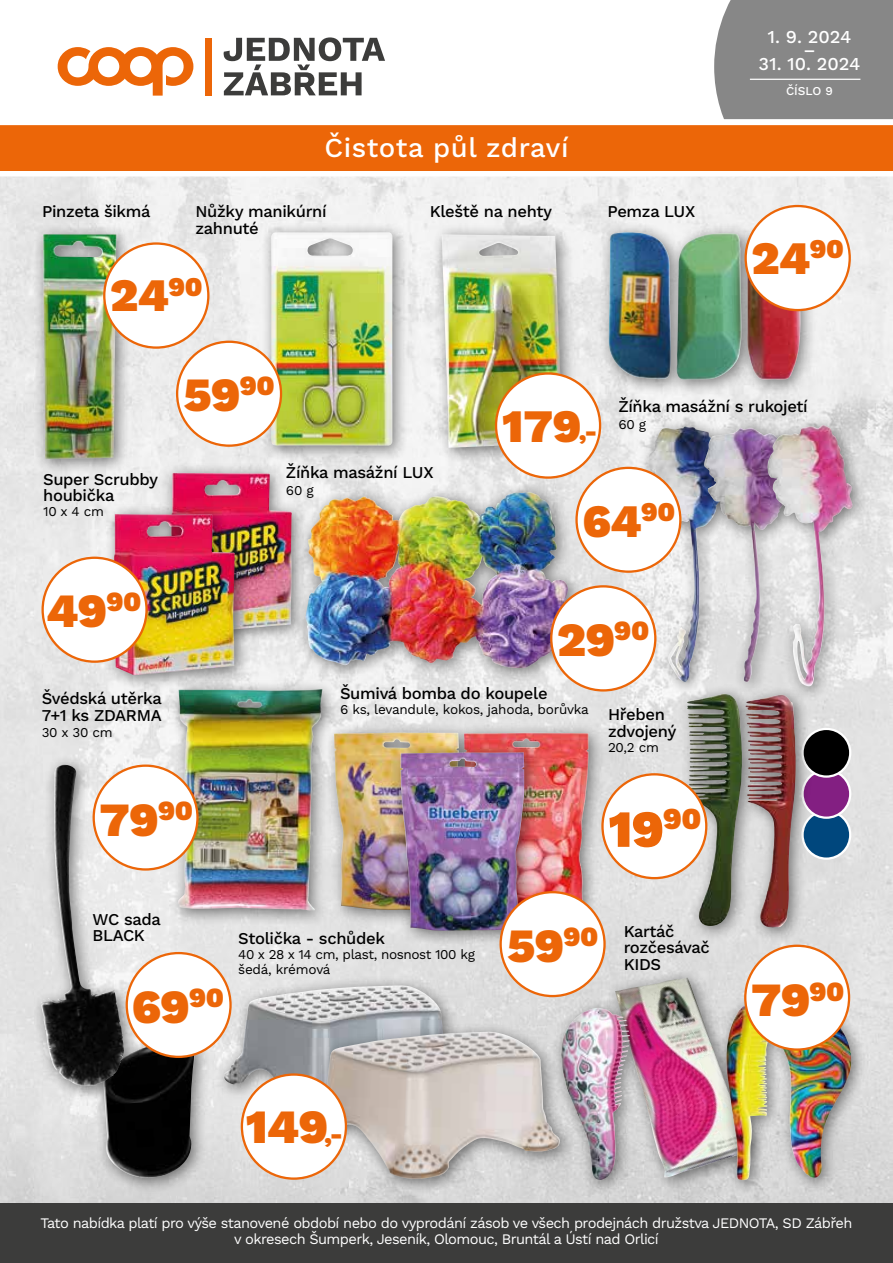
<style>
.page{position:relative;width:893px;height:1263px;background:#fff}
.page>*{position:absolute;margin:0;border:0;box-sizing:border-box;transform-origin:0 0}
.t1{font:900 52.2px "Work Sans";color:#ec6608}
.t2{font:900 47.7px "Work Sans";letter-spacing:-.01em;color:#ec6608}
.t3{font:900 46.5px "Work Sans";letter-spacing:-.01em;color:#ec6608}
.t4{font:900 27.9px "Work Sans";color:#ec6608}
.t5{font:900 27.75px "Work Sans";color:#ec6608}
.t6{font:500 27.3px "Work Sans";letter-spacing:.02em;color:#fff}
.t7{font:500 18.15px/13.5px "Work Sans";color:#fff;text-align:center}
.t8{font:500 16.5px/16.5px "Work Sans";letter-spacing:-.02em;color:#000}
.t9{font:14.55px/16.5px "Work Sans";letter-spacing:-.04em;color:#fff;text-align:center}
.t10{font:13.5px/15px "Work Sans";letter-spacing:-.02em;color:#000}
.t11{font:500 12px "Work Sans";color:#fff}
.s1{font-size:23.85px}
.s2{font-size:24.45px}
</style>
<div class="page">
<img style="left:0;top:176px;width:893px;height:1027px">
<div style="left:161px;top:462px;width:147px;height:188px;background:#000;opacity:.5"></div>
<img style="left:171px;top:473px;width:121px;height:161px">
<div style="left:714px;top:0;width:179px;height:119px;background:#878787"></div>
<div style="left:0;top:125px;width:893px;height:45px;background:#ec6608"></div>
<svg style="left:58px;top:47px;width:135px;height:49px"></svg>
<div style="left:206px;top:38px;width:6px;height:58px;background:#ec6608"></div>
<svg style="left:223px;top:37px;width:162px;height:58px"></svg>
<hr style="left:750px;top:79px;width:110px;height:1px;background:#fff">
<div style="left:803px;top:811px;width:47px;height:48px;background:#00477d;border-radius:50%"></div>
<div style="left:801px;top:810px;width:50px;height:50px;border:2px solid #fff;border-radius:50%"></div>
<div style="left:803px;top:770px;width:47px;height:48px;background:#831f82;border-radius:50%"></div>
<div style="left:801px;top:769px;width:50px;height:50px;border:2px solid #fff;border-radius:50%"></div>
<div style="left:803px;top:729px;width:47px;height:47px;background:#000;border-radius:50%"></div>
<div style="left:801px;top:728px;width:50px;height:50px;border:2px solid #fff;border-radius:50%"></div>
<div style="left:0;top:1203px;width:893px;height:60px;background:#3c3c3b"></div>
<div style="left:32px;top:224px;width:100px;height:252px;background:#000;opacity:.5"></div>
<img style="left:43px;top:234px;width:74px;height:225px">
<div style="left:93px;top:1029px;width:117px;height:165px;background:#000;opacity:.5"></div>
<img style="left:103px;top:1040px;width:91px;height:143px">
<div style="left:31px;top:755px;width:109px;height:347px;background:#000;opacity:.5"></div>
<img style="left:41px;top:769px;width:83px;height:317px">
<div style="left:639px;top:416px;width:102px;height:282px;background:#000;opacity:.5"></div>
<img style="left:647px;top:426px;width:47px;height:256px">
<div style="left:598px;top:222px;width:90px;height:173px;background:#000;opacity:.5"></div>
<img style="left:608px;top:232px;width:59px;height:148px">
<div style="left:667px;top:223px;width:91px;height:173px;background:#000;opacity:.5"></div>
<img style="left:676px;top:233px;width:61px;height:147px">
<div style="left:737px;top:222px;width:79px;height:174px;background:#000;opacity:.5"></div>
<img style="left:746px;top:232px;width:55px;height:148px">
<div style="left:431px;top:224px;width:148px;height:240px;background:#000;opacity:.5"></div>
<img style="left:442px;top:234px;width:121px;height:214px">
<div style="left:677px;top:683px;width:81px;height:260px;background:#000;opacity:.5"></div>
<img style="left:687px;top:694px;width:40px;height:69px">
<div style="left:735px;top:684px;width:77px;height:260px;background:#000;opacity:.5"></div>
<img style="left:745px;top:698px;width:36px;height:79px">
<div style="left:606px;top:967px;width:158px;height:226px;background:#000;opacity:.5"></div>
<img style="left:615px;top:977px;width:133px;height:201px">
<div style="left:296px;top:482px;width:288px;height:202px;background:#000;opacity:.5"></div>
<img style="left:305px;top:492px;width:223px;height:176px">
<div style="left:214px;top:975px;width:261px;height:162px;background:#000;opacity:.5"></div>
<img style="left:224px;top:985px;width:236px;height:135px">
<div style="left:294px;top:1022px;width:282px;height:173px;background:#000;opacity:.5"></div>
<img style="left:304px;top:1032px;width:246px;height:147px">
<div style="left:103px;top:504px;width:148px;height:187px;background:#000;opacity:.5"></div>
<img style="left:114px;top:514px;width:121px;height:161px">
<div style="left:323px;top:721px;width:152px;height:205px;background:#000;opacity:.5"></div>
<img style="left:338px;top:732px;width:115px;height:178px">
<div style="left:453px;top:722px;width:152px;height:205px;background:#000;opacity:.5"></div>
<img style="left:464px;top:733px;width:124px;height:173px">
<div style="left:390px;top:742px;width:150px;height:205px;background:#000;opacity:.5"></div>
<img style="left:400px;top:752px;width:124px;height:179px">
<div style="left:168px;top:679px;width:170px;height:248px;background:#000;opacity:.5"></div>
<img style="left:177px;top:689px;width:145px;height:222px">
<div style="left:104px;top:243px;width:104px;height:105px;background:#fff;border-radius:50%"></div>
<div style="left:103px;top:242px;width:106px;height:107px;border:2px solid #ec6608;border-radius:50%"></div>
<div style="left:260px;top:222px;width:149px;height:241px;background:#000;opacity:.5"></div>
<img style="left:271px;top:232px;width:122px;height:214px">
<div style="left:177px;top:342px;width:104px;height:104px;background:#fff;border-radius:50%"></div>
<div style="left:176px;top:341px;width:106px;height:106px;border:2px solid #ec6608;border-radius:50%"></div>
<div style="left:496px;top:373px;width:104px;height:105px;background:#fff;border-radius:50%"></div>
<div style="left:495px;top:372px;width:106px;height:107px;border:2px solid #ec6608;border-radius:50%"></div>
<div style="left:746px;top:206px;width:104px;height:104px;background:#fff;border-radius:50%"></div>
<div style="left:744px;top:205px;width:107px;height:106px;border:2px solid #ec6608;border-radius:50%"></div>
<div style="left:694px;top:418px;width:107px;height:280px;background:#000;opacity:.5"></div>
<img style="left:703px;top:428px;width:54px;height:254px">
<div style="left:757px;top:415px;width:111px;height:287px;background:#000;opacity:.5"></div>
<img style="left:767px;top:425px;width:87px;height:261px">
<div style="left:577px;top:468px;width:103px;height:104px;background:#fff;border-radius:50%"></div>
<div style="left:575px;top:467px;width:106px;height:106px;border:2px solid #ec6608;border-radius:50%"></div>
<div style="left:551px;top:586px;width:104px;height:104px;background:#fff;border-radius:50%"></div>
<div style="left:550px;top:585px;width:106px;height:106px;border:2px solid #ec6608;border-radius:50%"></div>
<div style="left:43px;top:558px;width:104px;height:104px;background:#fff;border-radius:50%"></div>
<div style="left:41px;top:557px;width:107px;height:106px;border:2px solid #ec6608;border-radius:50%"></div>
<div style="left:94px;top:766px;width:103px;height:103px;background:#fff;border-radius:50%"></div>
<div style="left:93px;top:764px;width:106px;height:107px;border:2px solid #ec6608;border-radius:50%"></div>
<div style="left:127px;top:953px;width:104px;height:104px;background:#fff;border-radius:50%"></div>
<div style="left:126px;top:952px;width:106px;height:106px;border:2px solid #ec6608;border-radius:50%"></div>
<div style="left:242px;top:1074px;width:104px;height:104px;background:#fff;border-radius:50%"></div>
<div style="left:241px;top:1073px;width:106px;height:107px;border:2px solid #ec6608;border-radius:50%"></div>
<div style="left:501px;top:892px;width:103px;height:104px;background:#fff;border-radius:50%"></div>
<div style="left:499px;top:891px;width:107px;height:106px;border:2px solid #ec6608;border-radius:50%"></div>
<div style="left:602px;top:774px;width:104px;height:104px;background:#fff;border-radius:50%"></div>
<div style="left:601px;top:773px;width:106px;height:106px;border:2px solid #ec6608;border-radius:50%"></div>
<div style="left:715px;top:994px;width:152px;height:202px;background:#000;opacity:.5"></div>
<img style="left:725px;top:1004px;width:46px;height:176px">
<div style="left:550px;top:997px;width:96px;height:199px;background:#000;opacity:.5"></div>
<img style="left:560px;top:1008px;width:70px;height:172px">
<div style="left:745px;top:946px;width:104px;height:103px;background:#fff;border-radius:50%"></div>
<div style="left:744px;top:945px;width:106px;height:106px;border:2px solid #ec6608;border-radius:50%"></div>
<h3 class="t6" style="left:324px;top:132px;width:246px">Čistota půl zdraví</h3>
<p class="t8" style="left:42px;top:204px;width:110px">Pinzeta šikmá</p>
<p class="t8" style="left:195px;top:204px;width:133px">Nůžky manikúrní zahnuté</p>
<h3 class="t3" style="left:110px;top:269px;width:94px">24<sup>90</sup></h3>
<p class="t8" style="left:430px;top:204px;width:124px">Kleště na nehty</p>
<p class="t8" style="left:608px;top:204px;width:89px">Pemza LUX</p>
<p class="t7" style="left:767px;top:31px;width:85px">1. 9. 2024 –</p>
<p class="t7" style="left:758px;top:58px;width:103px">31. 10. 2024</p>
<p class="t11" style="left:786px;top:84px;width:48px">ČÍSLO 9</p>
<h3 class="t3" style="left:751px;top:231px;width:94px">24<sup>90</sup></h3>
<p class="t8" style="left:43px;top:471px;width:117px">Super Scrubby houbička</p>
<p class="t10" style="left:43px;top:505px;width:62px">10 x 4 cm</p>
<h2 class="t2" style="left:184px;top:368px;width:92px">59<sup>90</sup></h2>
<p class="t8" style="left:286px;top:465px;width:149px">Žíňka masážní LUX</p>
<p class="t10" style="left:286px;top:483px;width:29px">60 g</p>
<h3 class="t3" style="left:502px;top:399px;width:97px">179<span class="s1">,-</span></h3>
<p class="t8" style="left:618px;top:399px;width:191px">Žíňka masážní s rukojetí</p>
<p class="t10" style="left:618px;top:417px;width:29px">60 g</p>
<h3 class="t3" style="left:582px;top:494px;width:94px">64<sup>90</sup></h3>
<h3 class="t5" style="left:106px;top:586px;width:36px">90</h3>
<h2 class="t2" style="left:46px;top:584px;width:62px">49</h2>
<p class="t8" style="left:42px;top:691px;width:122px">Švédská utěrka<br>7+1 ks ZDARMA</p>
<p class="t10" style="left:42px;top:726px;width:73px">30 x 30 cm</p>
<h2 class="t2" style="left:99px;top:793px;width:95px">79<sup>90</sup></h2>
<h3 class="t4" style="left:614px;top:615px;width:37px">90</h3>
<h2 class="t2" style="left:557px;top:612px;width:59px">29</h2>
<p class="t8" style="left:340px;top:686px;width:209px">Šumivá bomba do koupele</p>
<p class="t10" style="left:340px;top:702px;width:250px">6 ks, levandule, kokos, jahoda, borůvka</p>
<p class="t8" style="left:608px;top:707px;width:70px">Hřeben zdvojený</p>
<p class="t10" style="left:608px;top:740px;width:53px">20,2 cm</p>
<h1 class="t1" style="left:608px;top:799px;width:95px">19<sup>90</sup></h1>
<p class="t8" style="left:93px;top:912px;width:70px">WC sada<br>BLACK</p>
<h2 class="t2" style="left:132px;top:979px;width:94px">69<sup>90</sup></h2>
<p class="t8" style="left:238px;top:931px;width:148px">Stolička - schůdek</p>
<p class="t10" style="left:238px;top:948px;width:238px">40 x 28 x 14 cm, plast, nosnost 100 kg šedá, krémová</p>
<h2 class="t2" style="left:507px;top:918px;width:92px">59<sup>90</sup></h2>
<p class="t8" style="left:624px;top:923px;width:88px">Kartáč rozčesávač<br>KIDS</p>
<h2 class="t2" style="left:246px;top:1100px;width:99px">149<span class="s2">,-</span></h2>
<h2 class="t2" style="left:751px;top:973px;width:95px">79<sup>90</sup></h2>
<p class="t9" style="left:41px;top:1215px;width:813px">Tato nabídka platí pro výše stanovené období nebo do vyprodání zásob ve všech prodejnách družstva JEDNOTA, SD Zábřeh v okresech Šumperk, Jeseník, Olomouc, Bruntál a Ústí nad Orlicí</p>
</div>
